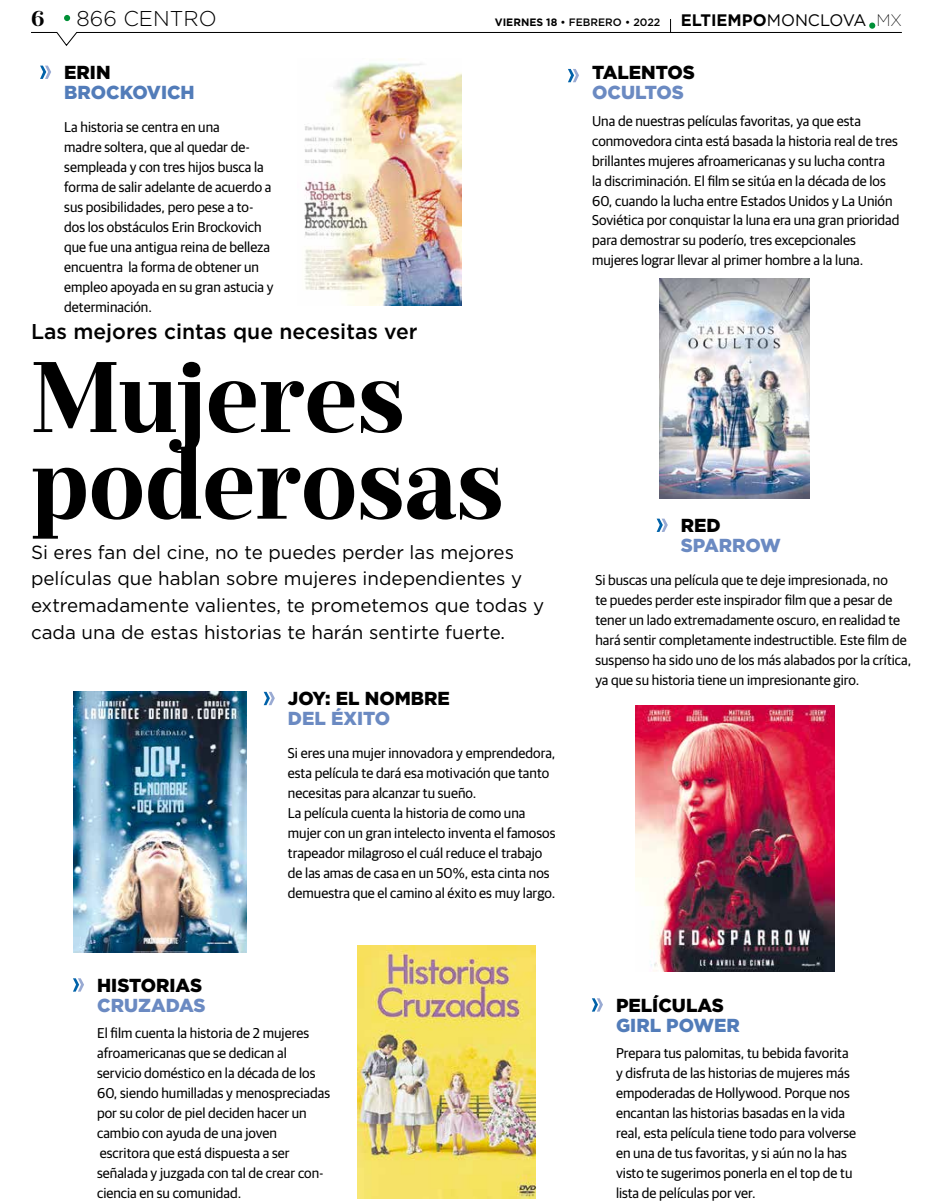
<style>
.page{position:relative;width:931px;height:1204px;background:#fff}
.page>*{position:absolute;margin:0;border:0;box-sizing:border-box;transform-origin:0 0}
.t1{font:700 99.88px/86.6px "Prumo Deck";color:#000}
.t2{font:500 21.38px "Gotham";color:#000}
.t3{font:300 21.38px "Gotham";color:#000}
.t4{font:700 21.38px "Prumo Deck";color:#000}
.t5{font:19px/26.6px "Gotham";color:#000}
.t6{font:900 18.88px "Gotham";color:#000}
.t7{font:900 18.88px "Gotham";color:#6b8ac2}
.t8{font:900 18.88px "Gotham";color:#527cb9}
.t9{font:14.25px/20px "Guardian Sans";color:#000}
.t10{font:500 10.75px "Gotham";color:#000}
.s1{font-weight:700}
.s2{font-weight:700;font-size:16.62px}
.s3{font-weight:400;font-size:16.62px}
.s4{font-weight:200;font-size:16.62px}
</style>
<div class="page">
<svg style="left:40px;top:66px;width:11px;height:13px"></svg>
<svg style="left:568px;top:69px;width:11px;height:13px"></svg>
<svg style="left:656px;top:518px;width:11px;height:14px"></svg>
<svg style="left:264px;top:692px;width:11px;height:13px"></svg>
<svg style="left:73px;top:978px;width:11px;height:13px"></svg>
<svg style="left:592px;top:998px;width:11px;height:13px"></svg>
<img style="left:304px;top:59px;width:157px;height:246px">
<img style="left:659px;top:279px;width:150px;height:219px">
<img style="left:74px;top:692px;width:173px;height:260px">
<img style="left:635px;top:705px;width:199px;height:266px">
<img style="left:358px;top:945px;width:177px;height:253px">
<svg style="left:31px;top:15px;width:871px;height:31px"></svg>
<h2 class="t4" style="left:31px;top:4px;width:15px">6</h2>
<h2 class="t3" style="left:77px;top:5px;width:141px">866 CENTRO</h2>
<p class="t10" style="left:495px;top:15px;width:408px"><span class="s1">VIERNES 18</span> • FEBRERO • 2022 <span class="s2">ELTIEMPO</span><span class="s3">MONCLOVA</span> <span class="s4">MX</span></p>
<h3 class="t6" style="left:64px;top:59px;width:48px">ERIN</h3>
<h3 class="t8" style="left:64px;top:79px;width:132px">BROCKOVICH</h3>
<p class="t9" style="left:64px;top:116px;width:211px">La historia se centra en una<br>madre soltera, que al quedar de&shy;sempleada y con tres hijos busca la forma de salir adelante de acuerdo a sus posibilidades, pero pese a to&shy;dos los obstáculos Erin Brockovich que fue una antigua reina de belleza encuentra la forma de obtener un empleo apoyada en su gran astucia y determinación.</p>
<h2 class="t2" style="left:31px;top:317px;width:388px">Las mejores cintas que necesitas ver</h2>
<h1 class="t1" style="left:31px;top:355px;width:474px">Mujeres poderosas</h1>
<h3 class="t5" style="left:31px;top:538px;width:514px">Si eres fan del cine, no te puedes perder las mejores películas que hablan sobre mujeres independientes y extremadamente valientes, te prometemos que todas y cada una de estas historias te harán sentirte fuerte.</h3>
<h3 class="t6" style="left:288px;top:685px;width:163px">JOY: EL NOMBRE</h3>
<h3 class="t7" style="left:288px;top:705px;width:104px">DEL ÉXITO</h3>
<p class="t9" style="left:288px;top:742px;width:269px">Si eres una mujer innovadora y emprendedora, esta película te dará esa motivación que tanto necesitas para alcanzar tu sueño.<br>La película cuenta la historia de como una mujer con un gran intelecto inventa el famosos trapeador milagroso el cuál reduce el trabajo de las amas de casa en un 50%, esta cinta nos demuestra que el camino al éxito es muy largo.</p>
<h3 class="t6" style="left:97px;top:972px;width:107px">HISTORIAS</h3>
<h3 class="t7" style="left:97px;top:992px;width:110px">CRUZADAS</h3>
<p class="t9" style="left:97px;top:1022px;width:234px">El film cuenta la historia de 2 mujeres afroamericanas que se dedican al servicio doméstico en la década de los 60, siendo humilladas y menospreciadas por su color de piel deciden hacer un cambio con ayuda de una joven escritora que está dispuesta a ser señalada y juzgada con tal de crear con&shy;ciencia en su comunidad.</p>
<h3 class="t6" style="left:592px;top:59px;width:104px">TALENTOS</h3>
<h3 class="t7" style="left:592px;top:79px;width:93px">OCULTOS</h3>
<p class="t9" style="left:592px;top:110px;width:309px">Una de nuestras películas favoritas, ya que esta conmovedora cinta está basada la historia real de tres brillantes mujeres afroamericanas y su lucha contra<br>la discriminación. El film se sitúa en la década de los 60, cuando la lucha entre Estados Unidos y La Unión Soviética por conquistar la luna era una gran prioridad para demostrar su poderío, tres excepcionales mujeres lograr llevar al primer hombre a la luna.</p>
<h3 class="t6" style="left:680px;top:512px;width:41px">RED</h3>
<h3 class="t7" style="left:680px;top:532px;width:102px">SPARROW</h3>
<p class="t9" style="left:595px;top:569px;width:317px">Si buscas una película que te deje impresionada, no<br>te puedes perder este inspirador film que a pesar de tener un lado extremadamente oscuro, en realidad te hará sentir completamente indestructible. Este film de suspenso ha sido uno de los más alabados por la crítica, ya que su historia tiene un impresionante giro.</p>
<h3 class="t6" style="left:616px;top:992px;width:109px">PELÍCULAS</h3>
<h3 class="t8" style="left:616px;top:1012px;width:125px">GIRL POWER</h3>
<p class="t9" style="left:616px;top:1042px;width:242px">Prepara tus palomitas, tu bebida favorita y disfruta de las historias de mujeres más empoderadas de Hollywood. Porque nos encantan las historias basadas en la vida real, esta película tiene todo para volverse en una de tus favoritas, y si aún no la has visto te sugerimos ponerla en el top de tu lista de películas por ver.</p>
</div>
